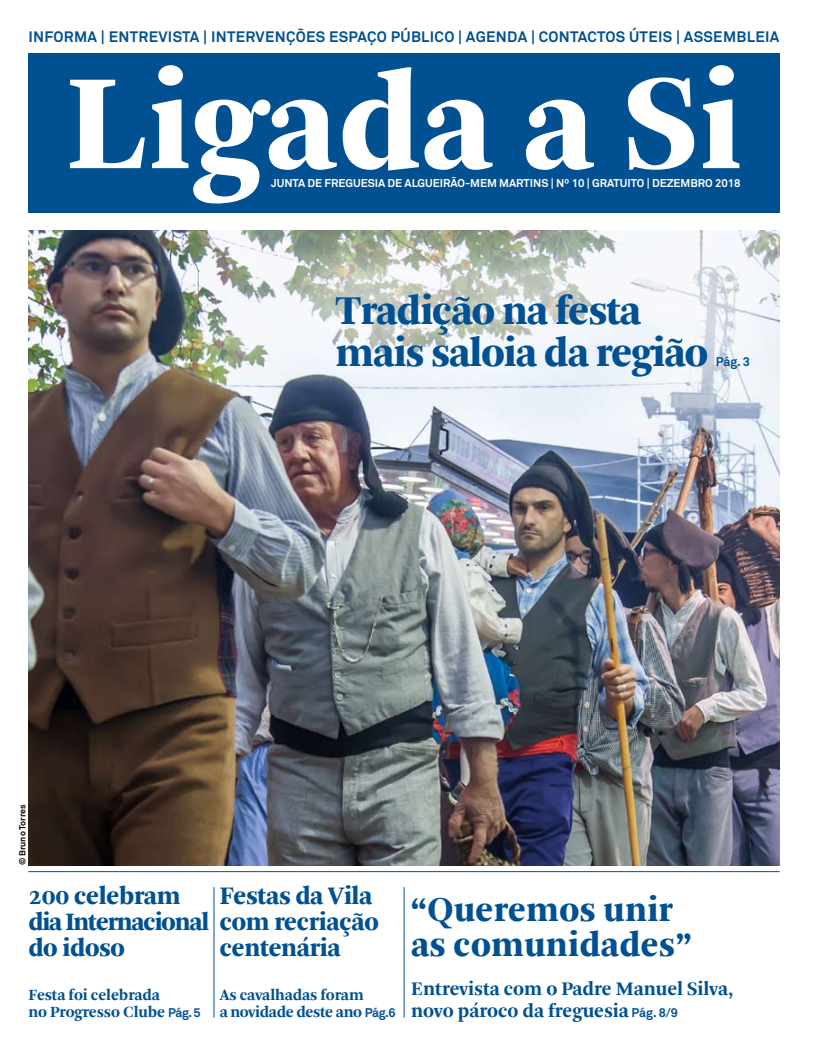
<style>
.page{position:relative;width:815px;height:1053px;background:#fff}
.page>*{position:absolute;margin:0;border:0;box-sizing:border-box;transform-origin:0 0}
.t1{font:900 142.5px "Arnhem";letter-spacing:.005em;color:#fff}
.t2{font:900 42.5px/42.5px "Arnhem";letter-spacing:-.02em;color:#005092}
.t3{font:900 36.25px/35.6px "Arnhem";letter-spacing:.01em;color:#005092}
.t4{font:900 26.25px/52.5px "Arnhem";letter-spacing:-.01em;color:#005092}
.t5{font:900 26px "Arnhem";letter-spacing:-.04em;color:#005092}
.t6{font:700 20px/21.9px "Arnhem";color:#005092}
.t7{font:700 16.25px/17.5px "Arnhem";letter-spacing:-.005em;color:#005092}
.t8{font:700 15px "Akkurat";letter-spacing:.02em;color:#005092}
.t9{font:700 12.5px "Akkurat";color:#005092}
.t10{font:700 11.25px "Akkurat";letter-spacing:-.005em;color:#fff}
.t11{font:700 8.75px "Akkurat";letter-spacing:-.005em;color:#000}
.s1{font-size:26.25px}
.s2{font-family:"Akkurat";font-size:12.5px}
</style>
<div class="page">
<img style="left:28px;top:230px;width:752px;height:635px">
<div style="left:28px;top:53px;width:752px;height:160px;background:#005092"></div>
<hr style="left:28px;top:871px;width:752px;height:1px;background:#005092">
<hr style="left:214px;top:887px;width:1px;height:130px;background:#005092">
<hr style="left:404px;top:887px;width:1px;height:130px;background:#005092">
<p class="t8" style="left:28px;top:28px;width:198px">INFORMA | ENTREVISTA | INTERVEN</p>
<p class="t8" style="left:286px;top:28px;width:495px">ÇÕES ESPAÇO PÚBLI CO | AGENDA | CONTACTOS ÚTEIS | ASSEMBLEIA</p>
<h1 class="t1" style="left:66px;top:61px;width:677px">Ligada a Si</h1>
<p class="t10" style="left:271px;top:176px;width:21px">JUNTA</p>
<p class="t10" style="left:308px;top:176px;width:32px">DE FREG</p>
<p class="t10" style="left:353px;top:176px;width:15px">UESIA</p>
<p class="t10" style="left:388px;top:176px;width:129px">DE ALGUEIRÃO-MEM MARTINS</p>
<p class="t10" style="left:551px;top:176px;width:191px">| Nº 10 | GRATUITO | DEZEMBRO 2018</p>
<h2 class="t2" style="left:336px;top:292px;width:374px">Tradição na festa mais saloia da região</h2>
<p class="t9" style="left:716px;top:354px;width:36px">PÁG. 3</p>
<p class="t11" style="left:17px;top:865px;width:62px;rotate:-90deg">© BRUNO TORRES</p>
<h3 class="t4" style="left:220px;top:871px;width:154px">Festas da Vila centenária</h3>
<h3 class="t4" style="left:28px;top:871px;width:154px">200 celebram</h3>
<h3 class="t5" style="left:28px;top:910px;width:352px">dia Internacional <span class="s1">com recriação</span></h3>
<h3 class="t4" style="left:28px;top:923px;width:98px">do idoso</h3>
<h3 class="t3" style="left:411px;top:894px;width:282px">“Queremos unir as comunidades”</h3>
<p class="t7" style="left:28px;top:987px;width:174px">Festa foi celebrada<br>no Progresso Clube <span class="s2">PÁG. 5</span></p>
<p class="t7" style="left:220px;top:987px;width:177px">As cavalhadas foram<br>a novidade deste ano <span class="s2">PÁG.6</span></p>
<h3 class="t6" style="left:411px;top:979px;width:324px">Entrevista com o Padre Manuel Silva, novo pároco da freguesia <span class="s2">PÁG. 8/9</span></h3>
</div>
